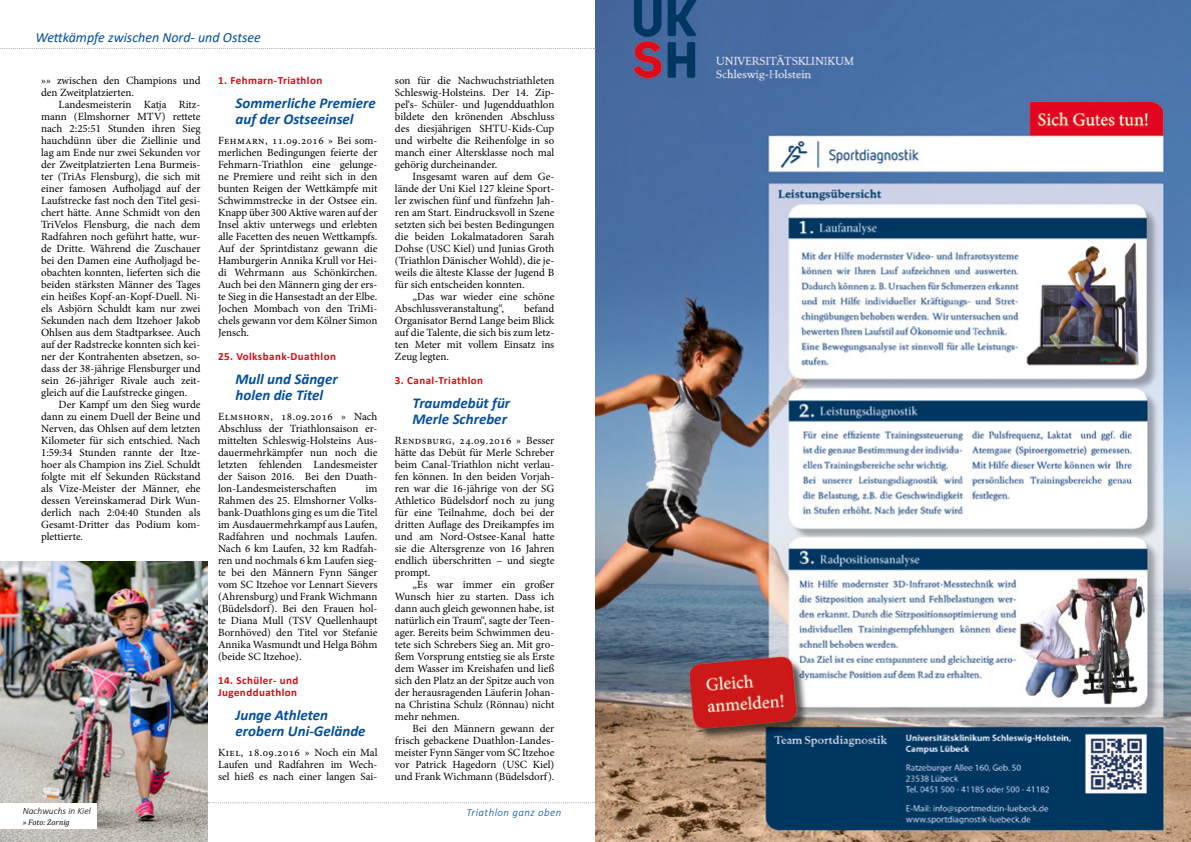
<style>
.page{position:relative;width:1191px;height:842px;background:#fff}
.page>*{position:absolute;margin:0;border:0;box-sizing:border-box;transform-origin:0 0}
.Artikel-Üschrift{font:italic 700 15px/16px "Calibri";color:#004f9f}
.t1{font:italic 14px "Calibri";color:#004f9f}
.fließ_mit_einzug{font:11px/12px "Minion Pro";color:#000;text-align:justify}
.fließ_ohne_einzug{font:11px/12px "Minion Pro";letter-spacing:-.005em;color:#000;text-align:justify}
.Artikel_-Kopfzeile_R{font:700 11px/12px "Calibri";letter-spacing:.04em;color:#e30613}
.t2{font:italic 300 11px "Calibri";letter-spacing:.04em;color:#004f9f}
.Bildunterschrift{font:italic 300 9.5px "Calibri";color:#000}
.Bildunterschrift-2{font:italic 8px "Cambria";letter-spacing:.005em;color:#000}
</style>
<div class="page">
<img style="left:0;top:561px;width:207px;height:281px">
<div style="left:0;top:803px;width:96px;height:25px;background:#fff"></div>
<img style="left:595px;top:0;width:596px;height:842px">
<svg style="left:0;top:48px;width:595px;height:1px"></svg>
<svg style="left:208px;top:802px;width:387px;height:1px"></svg>
<p class="t1" style="left:35px;top:28px;width:227px">Wettkämpfe zwischen Nord- und Ostsee</p>
<p class="fließ_ohne_einzug" style="left:41px;top:75px;width:161px">»» zwischen den Champions und den Zweitplatzierten.</p>
<p class="fließ_mit_einzug" style="left:41px;top:99px;width:161px;text-indent:17px">Landesmeisterin Katja Ritz&shy;mann (Elmshorner MTV) rettete nach 2:25:51 Stunden ihren Sieg hauchdünn über die Ziellinie und lag am Ende nur zwei Sekunden vor der Zweitplatzierten Lena Burmeis&shy;ter (TriAs Flensburg), die sich mit einer famosen Aufholjagd auf der Laufstrecke fast noch den Titel gesi&shy;chert hätte. Anne Schmidt von den TriVelos Flensburg, die nach dem Radfahren noch geführt hatte, wur&shy;de Dritte. Während die Zuschauer bei den Damen eine Aufholjagd be&shy;obachten konnten, lieferten sich die beiden stärksten Männer des Tages ein heißes Kopf-an-Kopf-Duell. Ni&shy;els Asbjörn Schuldt kam nur zwei Sekunden nach dem Itzehoer Jakob Ohlsen aus dem Stadtparksee. Auch auf der Radstrecke konnten sich kei&shy;ner der Kontrahenten absetzen, so&shy;dass der 38-jährige Flensburger und sein 26-jähriger Rivale auch zeit&shy;gleich auf die Laufstrecke gingen.</p>
<p class="fließ_mit_einzug" style="left:41px;top:399px;width:161px;text-indent:17px">Der Kampf um den Sieg wurde dann zu einem Duell der Beine und Nerven, das Ohlsen auf dem letzten Kilometer für sich entschied. Nach 1:59:34 Stunden rannte der Itze&shy;hoer als Champion ins Ziel. Schuldt folgte mit elf Sekunden Rückstand als Vize-Meister der Männer, ehe dessen Vereinskamerad Dirk Wun&shy;derlich nach 2:04:40 Stunden als Gesamt-Dritter das Podium kom&shy;plettierte.</p>
<p class="Bildunterschrift" style="left:23px;top:804px;width:70px">Nachwuchs in Kiel</p>
<p class="Bildunterschrift-2" style="left:23px;top:816px;width:49px">» Foto: Zornig</p>
<p class="Artikel_-Kopfzeile_R" style="left:218px;top:74px;width:106px">1. Fehmarn-Triathlon</p>
<p class="Artikel-Üschrift" style="left:235px;top:95px;width:142px">Sommerliche Premiere auf der Ostseeinsel</p>
<p class="fließ_ohne_einzug" style="left:218px;top:135px;width:161px">Fehmarn, 11.09.2016 » Bei som&shy;merlichen Bedingungen feierte der Fehmarn-Triathlon eine gelunge&shy;ne Premiere und reiht sich in den bunten Reigen der Wettkämpfe mit Schwimmstrecke in der Ostsee ein.<br>Knapp über 300 Aktive waren auf der Insel aktiv unterwegs und erlebten alle Facetten des neuen Wettkampfs.<br>Auf der Sprintdistanz gewann die Hamburgerin Annika Krull vor Hei&shy;di Wehrmann aus Schönkirchen.<br>Auch bei den Männern ging der ers&shy;te Sieg in die Hansestadt an der Elbe.<br>Jochen Mombach von den TriMi&shy;chels gewann vor dem Kölner Simon Jensch.</p>
<p class="Artikel_-Kopfzeile_R" style="left:218px;top:350px;width:119px">25. Volksbank-Duathlon</p>
<p class="Artikel-Üschrift" style="left:235px;top:371px;width:104px">Mull und Sänger holen die Titel</p>
<p class="fließ_ohne_einzug" style="left:218px;top:411px;width:161px">Elmshorn, 18.09.2016 » Nach Abschluss der Triathlonsaison er&shy;mittelten Schleswig-Holsteins Aus&shy;dauermehrkämpfer nun noch die letzten fehlenden Landesmeister der Saison 2016. Bei den Duath&shy;lon-Landesmeisterschaften</p>
<p class="fließ_ohne_einzug" style="left:218px;top:483px;width:161px;text-indent:147px">im Rahmen des 25. Elmshorner Volks&shy;bank-Duathlons ging es um die Titel im Ausdauermehrkampf aus Laufen, Radfahren und nochmals Laufen.<br>Nach 6 km Laufen, 32 km Radfah&shy;ren und nochmals 6 km Laufen sieg&shy;te bei den Männern Fynn Sänger vom SC Itzehoe vor Lennart Sievers (Ahrensburg) und Frank Wichmann (Büdelsdorf). Bei den Frauen hol&shy;te Diana Mull (TSV Quellenhaupt Bornhöved) den Titel vor Stefanie Annika Wasmundt und Helga Böhm (beide SC Itzehoe).</p>
<p class="Artikel_-Kopfzeile_R" style="left:218px;top:674px;width:82px">14. Schüler- und<br>Jugendduathlon</p>
<p class="Artikel-Üschrift" style="left:235px;top:707px;width:132px">Junge Athleten erobern Uni-Gelände</p>
<p class="fließ_ohne_einzug" style="left:218px;top:747px;width:161px">Kiel, 18.09.2016 » Noch ein Mal Laufen und Radfahren im Wech&shy;sel hieß es nach einer langen Sai-</p>
<p class="fließ_ohne_einzug" style="left:395px;top:75px;width:161px">son für die Nachwuchstriathleten Schleswig-Holsteins. Der 14. Zip&shy;pel‘s- Schüler- und Jugendduathlon bildete den krönenden Abschluss des diesjährigen SHTU-Kids-Cup und wirbelte die Reihenfolge in so manch einer Altersklasse noch mal gehörig durcheinander.</p>
<p class="fließ_mit_einzug" style="left:395px;top:171px;width:161px;text-indent:17px">Insgesamt waren auf dem Ge&shy;lände der Uni Kiel 127 kleine Sport&shy;ler zwischen fünf und fünfzehn Jah&shy;ren am Start. Eindrucksvoll in Szene setzten sich bei besten Bedingungen die beiden Lokalmatadoren Sarah Dohse (USC Kiel) und Junias Groth (Triathlon Dänischer Wohld), die je&shy;weils die älteste Klasse der Jugend B für sich entscheiden konnten.</p>
<p class="fließ_mit_einzug" style="left:395px;top:291px;width:161px;text-indent:17px">„Das war wieder eine schöne<br>Abschlussveranstaltung“,</p>
<p class="fließ_mit_einzug" style="left:395px;top:303px;width:161px;text-indent:129px">befand Organisator Bernd Lange beim Blick auf die Talente, die sich bis zum letz&shy;ten Meter mit vollem Einsatz ins Zeug legten.</p>
<p class="Artikel_-Kopfzeile_R" style="left:395px;top:374px;width:90px">3. Canal-Triathlon</p>
<p class="Artikel-Üschrift" style="left:412px;top:395px;width:99px">Traumdebüt für<br>Merle Schreber</p>
<p class="fließ_ohne_einzug" style="left:395px;top:435px;width:161px">Rendsburg, 24.09.2016 » Besser hätte das Debüt für Merle Schreber beim Canal-Triathlon nicht verlau&shy;fen können. In den beiden Vorjah&shy;ren war die 16-jährige von der SG Athletico Büdelsdorf noch zu jung für eine Teilnahme, doch bei der dritten Auflage des Dreikampfes im und am Nord-Ostsee-Kanal hatte sie die Altersgrenze von 16 Jahren endlich überschritten – und siegte prompt.</p>
<p class="fließ_mit_einzug" style="left:395px;top:579px;width:161px;text-indent:17px">„Es war immer ein großer Wunsch hier zu starten. Dass ich dann auch gleich gewonnen habe, ist natürlich ein Traum“, sagte der Teen&shy;ager. Bereits beim Schwimmen deu&shy;tete sich Schrebers Sieg an. Mit gro&shy;ßem Vorsprung entstieg sie als Erste dem Wasser im Kreishafen und ließ sich den Platz an der Spitze auch von der herausragenden Läuferin Johan&shy;na Christina Schulz (Rönnau) nicht mehr nehmen.</p>
<p class="fließ_mit_einzug" style="left:395px;top:723px;width:161px;text-indent:17px">Bei den Männern gewann der frisch gebackene Duathlon-Landes&shy;meister Fynn Sänger vom SC Itzehoe vor Patrick Hagedorn (USC Kiel) und Frank Wichmann (Büdelsdorf).</p>
<p class="t2" style="left:466px;top:806px;width:97px">Triathlon ganz oben</p>
</div>
